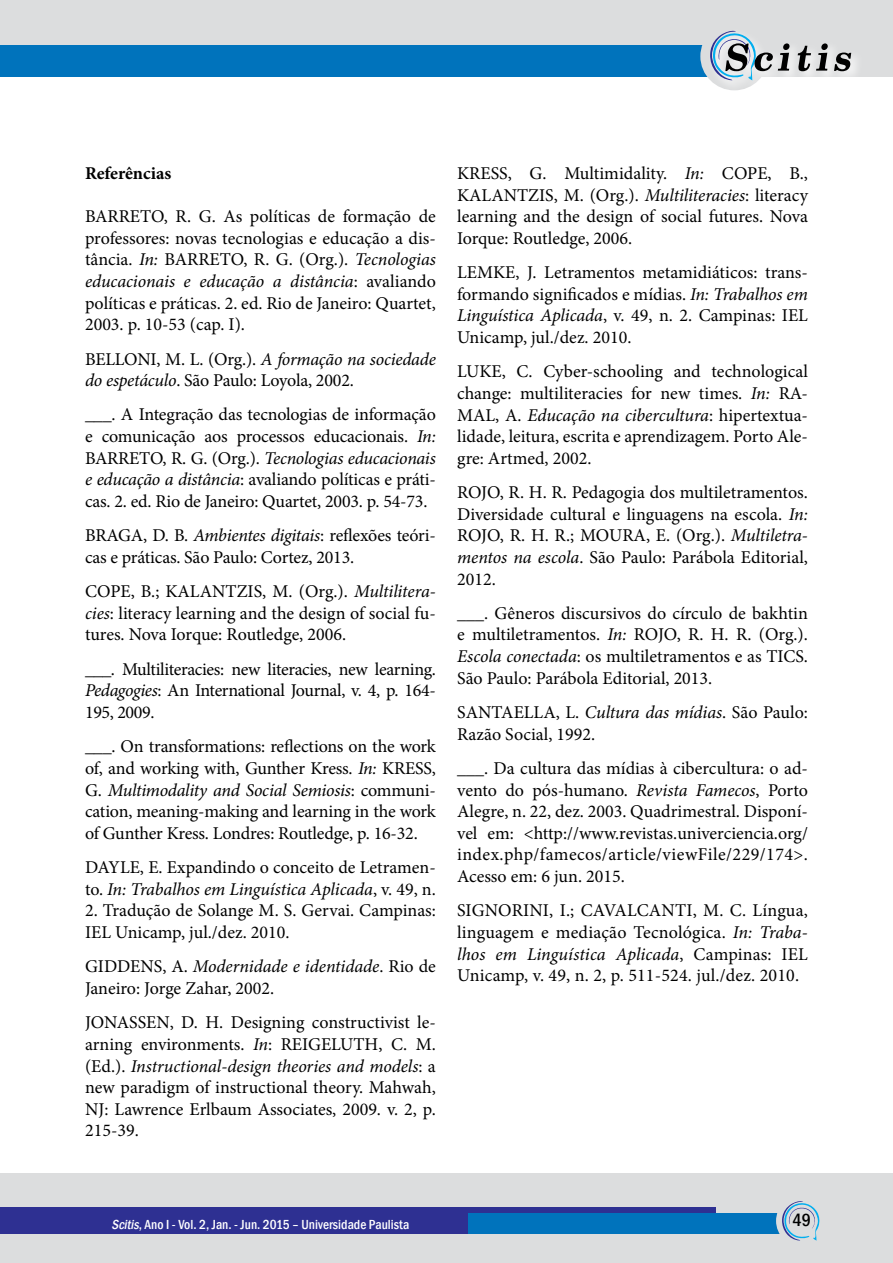
<style>
.page{position:relative;width:893px;height:1263px;background:#fff}
.page>*{position:absolute;margin:0;border:0;box-sizing:border-box;transform-origin:0 0}
.t1{font:18px/21.6px "Minion Pro";color:#000;text-align:justify}
.t2{font:700 18px "Minion Pro";letter-spacing:-.005em;color:#000}
.t3{font:500 condensed 18px "Franklin Gothic";color:#000}
.t4{font:500 condensed 13.5px "Franklin Gothic";color:#fff}
.s1{font-style:italic}
</style>
<div class="page">
<div style="left:0;top:0;width:893px;height:77px;background:#dcddde"></div>
<div style="left:0;top:45px;width:733px;height:32px;background:#0073bc"></div>
<div style="left:0;top:1174px;width:893px;height:89px;background:#dcddde"></div>
<div style="left:0;top:1208px;width:715px;height:26px;background:#2e3092"></div>
<div style="left:468px;top:1214px;width:312px;height:20px;background:#0073bc"></div>
<div style="left:700px;top:22px;width:68px;height:68px;background:#dcddde;border-radius:50%"></div>
<svg style="left:776px;top:1201px;width:44px;height:40px"></svg>
<div style="left:706px;top:27px;width:158px;height:66px;background:#fff;opacity:.75"></div>
<svg style="left:834px;top:53px;width:17px;height:18px"></svg>
<svg style="left:798px;top:43px;width:30px;height:28px"></svg>
<svg style="left:709px;top:30px;width:81px;height:50px"></svg>
<p class="t2" style="left:85px;top:160px;width:88px">Referências</p>
<p class="t1" style="left:85px;top:206px;width:352px">BARRETO, R. G. As políticas de formação de professores: novas tecnologias e educação a dis&shy;tância. <span class="s1">In:</span> BARRETO, R. G. (Org.). <span class="s1">Tecnologias educacionais e educação a distância</span>: avaliando políticas e práticas. 2. ed. Rio de Janeiro: Quartet, 2003. p. 10-53 (cap. I).</p>
<p class="t1" style="left:85px;top:348px;width:352px">BELLONI, M. L. (Org.). <span class="s1">A formação na sociedade do espetáculo</span>. São Paulo: Loyola, 2002.</p>
<p class="t1" style="left:85px;top:404px;width:352px">___. A Integração das tecnologias de informação e comunicação aos processos educacionais. <span class="s1">In:<br></span>BARRETO, R. G. (Org.). <span class="s1">Tecnologias educacionais e educação a distância</span>: avaliando políticas e práti&shy;cas. 2. ed. Rio de Janeiro: Quartet, 2003. p. 54-73.</p>
<p class="t1" style="left:85px;top:525px;width:352px">BRAGA, D. B. <span class="s1">Ambientes digitais</span>: reflexões teóri&shy;cas e práticas. São Paulo: Cortez, 2013.</p>
<p class="t1" style="left:85px;top:581px;width:352px">COPE, B.; KALANTZIS, M. (Org.). <span class="s1">Multilitera&shy;cies</span>: literacy learning and the design of social fu&shy;tures. Nova Iorque: Routledge, 2006.</p>
<p class="t1" style="left:85px;top:658px;width:352px">___. Multiliteracies: new literacies, new learning.<br><span class="s1">Pedagogies</span>: An International Journal, v. 4, p. 164- 195, 2009.</p>
<p class="t1" style="left:85px;top:736px;width:352px">___. On transformations: reflections on the work of, and working with, Gunther Kress. <span class="s1">In:</span> KRESS, G. <span class="s1">Multimodality and Social Semiosis</span>: communi&shy;cation, meaning-making and learning in the work of Gunther Kress. Londres: Routledge, p. 16-32.</p>
<p class="t1" style="left:85px;top:857px;width:352px">DAYLE, E. Expandindo o conceito de Letramen&shy;to. <span class="s1">In: Trabalhos em Linguística Aplicada</span>, v. 49, n.</p>
<p class="t1" style="left:85px;top:900px;width:352px">2. Tradução de Solange M. S. Gervai. Campinas:<br>IEL Unicamp, jul./dez. 2010.</p>
<p class="t1" style="left:85px;top:956px;width:352px">GIDDENS, A. <span class="s1">Modernidade e identidade</span>. Rio de<br>Janeiro: Jorge Zahar, 2002.</p>
<p class="t1" style="left:85px;top:1012px;width:352px">JONASSEN, D. H. Designing constructivist le&shy;arning environments. <span class="s1">In</span>: REIGELUTH, C. M. (Ed.). <span class="s1">Instructional-design theories and models</span>: a new paradigm of instructional theory. Mahwah, NJ: Lawrence Erlbaum Associates, 2009. v. 2, p.<br>215-39.</p>
<p class="t1" style="left:457px;top:163px;width:352px">KRESS, G. Multimidality. <span class="s1">In:</span> COPE, B., KALANTZIS, M. (Org.). <span class="s1">Multiliteracies</span>: literacy learning and the design of social futures. Nova Iorque: Routledge, 2006.</p>
<p class="t1" style="left:457px;top:262px;width:352px">LEMKE, J. Letramentos metamidiáticos: trans&shy;formando significados e mídias. <span class="s1">In: Trabalhos em Linguística Aplicada</span>, v. 49, n. 2. Campinas: IEL Unicamp, jul./dez. 2010.</p>
<p class="t1" style="left:457px;top:361px;width:352px">LUKE, C. Cyber-schooling and technological change: multiliteracies for new times. <span class="s1">In:</span> RA-MAL, A. <span class="s1">Educação na cibercultura</span>: hipertextua&shy;lidade, leitura, escrita e aprendizagem. Porto Ale&shy;gre: Artmed, 2002.</p>
<p class="t1" style="left:457px;top:482px;width:352px">ROJO, R. H. R. Pedagogia dos multiletramentos.<br>Diversidade cultural e linguagens na escola. <span class="s1">In:<br></span>ROJO, R. H. R.; MOURA, E. (Org.). <span class="s1">Multiletra&shy;mentos na escola</span>. São Paulo: Parábola Editorial, 2012.</p>
<p class="t1" style="left:457px;top:602px;width:352px">___. Gêneros discursivos do círculo de bakhtin e multiletramentos. <span class="s1">In:</span> ROJO, R. H. R. (Org.).<br><span class="s1">Escola conectada</span>: os multiletramentos e as TICS.<br>São Paulo: Parábola Editorial, 2013.</p>
<p class="t1" style="left:457px;top:702px;width:352px">SANTAELLA, L. <span class="s1">Cultura das mídias</span>. São Paulo:<br>Razão Social, 1992.</p>
<p class="t1" style="left:457px;top:757px;width:352px">___. Da cultura das mídias à cibercultura: o ad&shy;vento do pós-humano. <span class="s1">Revista Famecos</span>, Porto Alegre, n. 22, dez. 2003. Quadrimestral. Disponí&shy;vel em: &lt;http://www.revistas.univerciencia.org/ index.php/famecos/article/viewFile/229/174&gt;.<br>Acesso em: 6 jun. 2015.</p>
<p class="t1" style="left:457px;top:900px;width:352px">SIGNORINI, I.; CAVALCANTI, M. C. Língua, linguagem e mediação Tecnológica. <span class="s1">In: Traba&shy;lhos em Linguística Aplicada</span>, Campinas: IEL Unicamp, v. 49, n. 2, p. 511-524. jul./dez. 2010.</p>
<p class="t4" style="left:111px;top:1215px;width:299px"><span class="s1">Scitis</span>, Ano I - Vol. 2, Jan. - Jun. 2015 – Universidade Paulista</p>
<p class="t3" style="left:793px;top:1208px;width:20px">49</p>
</div>
